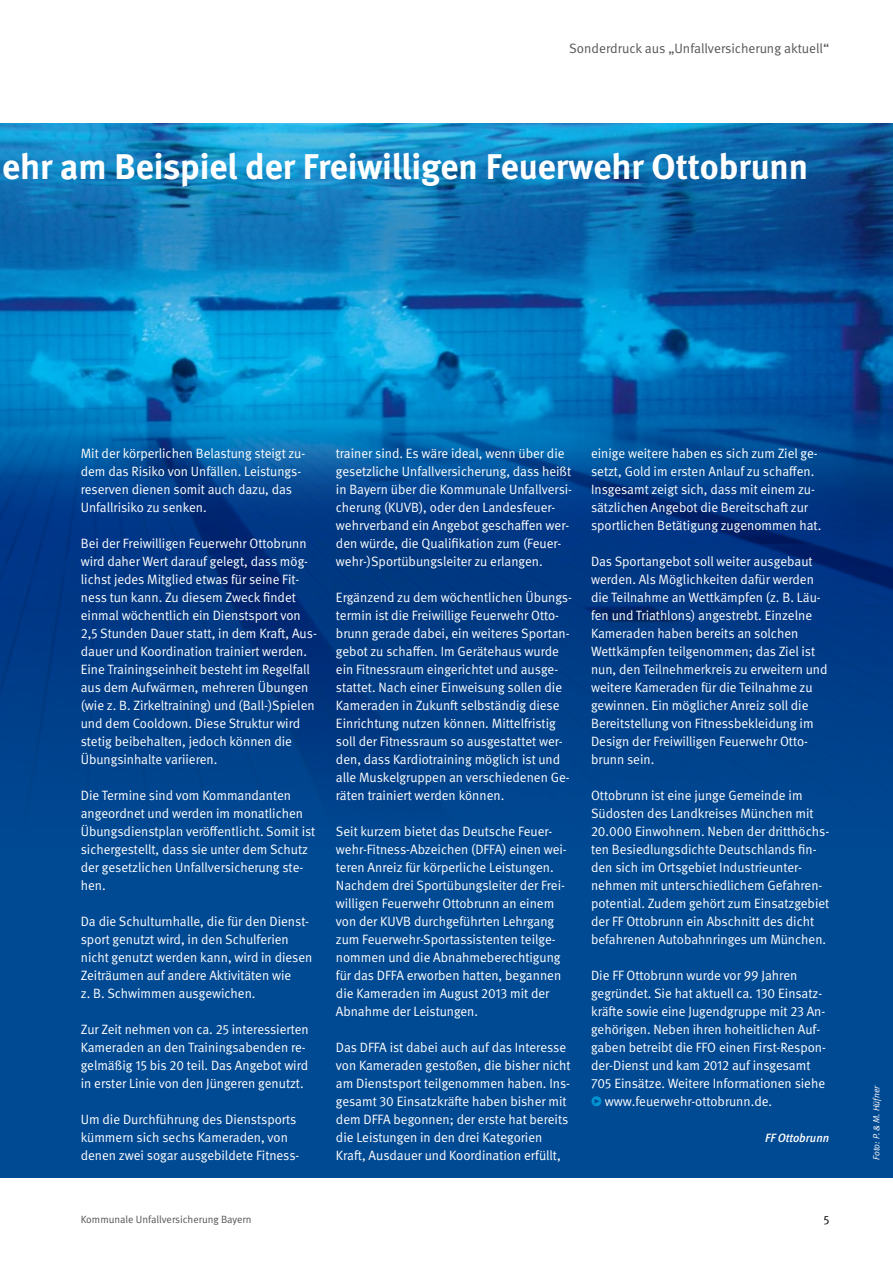
<style>
.page{position:relative;width:893px;height:1263px;background:#fff}
.page>*{position:absolute;margin:0;border:0;box-sizing:border-box;transform-origin:0 0}
.t1{font:700 35.7px "DGUV Meta";color:#fff}
.DGUV_GS{font:13.5px/18px "DGUV Meta";color:#fff}
.t2{font:13.5px "DGUV Meta";color:#565656}
.DGUV_Autor{font:italic 500 12px "DGUV Meta";color:#fff}
.t3{font:12px "DGUV Meta";color:#000}
.t4{font:10.5px "DGUV Meta";color:#565656}
.Quelle{font:italic 9px "DGUV Meta";color:#fff}
.s1{color:#0093d2}
</style>
<div class="page">
<div style="left:0;top:123px;width:893px;height:1055px;background:#004993"></div>
<img style="left:0;top:123px;width:893px;height:673px">
<p class="t2" style="left:569px;top:40px;width:261px">Sonderdruck aus „Unfallversicherung aktuell“</p>
<h1 class="t1" style="left:2px;top:145px;width:808px">ehr am Beispiel der Freiwilligen Feuerwehr Ottobrunn</h1>
<p class="DGUV_GS" style="left:81px;top:444px;width:226px">Mit der körperlichen Belastung steigt zu&shy;dem das Risiko von Unfällen. Leistungs&shy;reserven dienen somit auch dazu, das Unfallrisiko zu senken.</p>
<p class="DGUV_GS" style="left:81px;top:534px;width:238px">Bei der Freiwilligen Feuerwehr Ottobrunn wird daher Wert darauf gelegt, dass mög&shy;lichst jedes Mitglied etwas für seine Fit&shy;ness tun kann. Zu diesem Zweck findet einmal wöchentlich ein Dienstsport von 2,5 Stunden Dauer statt, in dem Kraft, Aus&shy;dauer und Koordination trainiert werden.<br>Eine Trainingseinheit besteht im Regelfall aus dem Aufwärmen, mehreren Übungen (wie z. B. Zirkeltraining) und (Ball-)Spielen und dem Cooldown. Diese Struktur wird stetig beibehalten, jedoch können die Übungsinhalte variieren.</p>
<p class="DGUV_GS" style="left:81px;top:786px;width:236px">Die Termine sind vom Kommandanten angeordnet und werden im monatlichen Übungsdienstplan veröffentlicht. Somit ist sichergestellt, dass sie unter dem Schutz der gesetzlichen Unfallversicherung ste&shy;hen.</p>
<p class="DGUV_GS" style="left:81px;top:912px;width:233px">Da die Schulturnhalle, die für den Dienst&shy;sport genutzt wird, in den Schulferien nicht genutzt werden kann, wird in diesen Zeiträumen auf andere Aktivitäten wie<br>z. B. Schwimmen ausgewichen.</p>
<p class="DGUV_GS" style="left:81px;top:1020px;width:230px">Zur Zeit nehmen von ca. 25 interessierten Kameraden an den Trainingsabenden re&shy;gelmäßig 15 bis 20 teil. Das Angebot wird in erster Linie von den Jüngeren genutzt.</p>
<p class="DGUV_GS" style="left:81px;top:1110px;width:219px">Um die Durchführung des Dienstsports kümmern sich sechs Kameraden, von denen zwei sogar ausgebildete Fitness-</p>
<p class="DGUV_GS" style="left:336px;top:444px;width:238px">trainer sind. Es wäre ideal, wenn über die gesetzliche Unfallversicherung, dass heißt in Bayern über die Kommunale Unfallversi&shy;cherung (KUVB), oder den Landesfeuer&shy;wehrverband ein Angebot geschaffen wer&shy;den würde, die Qualifikation zum (Feuer&shy;wehr-)Sportübungsleiter zu erlangen.</p>
<p class="DGUV_GS" style="left:336px;top:588px;width:238px">Ergänzend zu dem wöchentlichen Übungs&shy;termin ist die Freiwillige Feuerwehr Otto&shy;brunn gerade dabei, ein weiteres Sportan&shy;gebot zu schaffen. Im Gerätehaus wurde ein Fitnessraum eingerichtet und ausge&shy;stattet. Nach einer Einweisung sollen die Kameraden in Zukunft selbständig diese Einrichtung nutzen können. Mittelfristig soll der Fitnessraum so ausgestattet wer&shy;den, dass Kardiotraining möglich ist und alle Muskelgruppen an verschiedenen Ge&shy;räten trainiert werden können.</p>
<p class="DGUV_GS" style="left:336px;top:822px;width:232px">Seit kurzem bietet das Deutsche Feuer&shy;wehr-Fitness-Abzeichen (DFFA) einen wei&shy;teren Anreiz für körperliche Leistungen.<br>Nachdem drei Sportübungsleiter der Frei&shy;willigen Feuerwehr Ottobrunn an einem von der KUVB durchgeführten Lehrgang zum Feuerwehr-Sportassistenten teilge&shy;nommen und die Abnahmeberechtigung für das DFFA erworben hatten, begannen die Kameraden im August 2013 mit der Abnahme der Leistungen.</p>
<p class="DGUV_GS" style="left:336px;top:1038px;width:236px">Das DFFA ist dabei auch auf das Interesse von Kameraden gestoßen, die bisher nicht am Dienstsport teilgenommen haben. Ins&shy;gesamt 30 Einsatzkräfte haben bisher mit dem DFFA begonnen; der erste hat bereits die Leistungen in den drei Kategorien Kraft, Ausdauer und Koordination erfüllt,</p>
<p class="DGUV_GS" style="left:591px;top:444px;width:232px">einige weitere haben es sich zum Ziel ge&shy;setzt, Gold im ersten Anlauf zu schaffen.<br>Insgesamt zeigt sich, dass mit einem zu&shy;sätzlichen Angebot die Bereitschaft zur sportlichen Betätigung zugenommen hat.</p>
<p class="DGUV_GS" style="left:591px;top:552px;width:238px">Das Sportangebot soll weiter ausgebaut werden. Als Möglichkeiten dafür werden die Teilnahme an Wettkämpfen (z. B. Läu&shy;fen und Triathlons) angestrebt. Einzelne Kameraden haben bereits an solchen Wettkämpfen teilgenommen; das Ziel ist nun, den Teilnehmerkreis zu erweitern und weitere Kameraden für die Teilnahme zu gewinnen. Ein möglicher Anreiz soll die Bereitstellung von Fitnessbekleidung im Design der Freiwilligen Feuerwehr Otto&shy;brunn sein.</p>
<p class="DGUV_GS" style="left:591px;top:786px;width:240px">Ottobrunn ist eine junge Gemeinde im Südosten des Landkreises München mit 20.000 Einwohnern. Neben der dritthöchs&shy;ten Besiedlungsdichte Deutschlands fin&shy;den sich im Ortsgebiet Industrieunter&shy;nehmen mit unterschiedlichem Gefahren&shy;potential. Zudem gehört zum Einsatzgebiet der FF Ottobrunn ein Abschnitt des dicht befahrenen Autobahnringes um München.</p>
<p class="DGUV_GS" style="left:591px;top:966px;width:236px">Die FF Ottobrunn wurde vor 99 Jahren gegründet. Sie hat aktuell ca. 130 Einsatz&shy;kräfte sowie eine Jugendgruppe mit 23 An&shy;gehörigen. Neben ihren hoheitlichen Auf&shy;gaben betreibt die FFO einen First-Respon&shy;der-Dienst und kam 2012 auf insgesamt 705 Einsätze. Weitere Informationen siehe</p>
<p class="DGUV_GS" style="left:591px;top:1092px;width:183px"><span class="s1">•</span> www.feuerwehr-ottobrunn.de.</p>
<p class="DGUV_Autor" style="left:765px;top:1130px;width:65px">FF Ottobrunn</p>
<p class="t4" style="left:81px;top:1213px;width:172px">Kommunale Unfallversicherung Bayern</p>
<p class="t3" style="left:824px;top:1213px;width:7px">5</p>
<p class="Quelle" style="left:871px;top:1160px;width:76px;rotate:-90deg">Foto: P. &amp; M. Hüfner</p>
</div>
